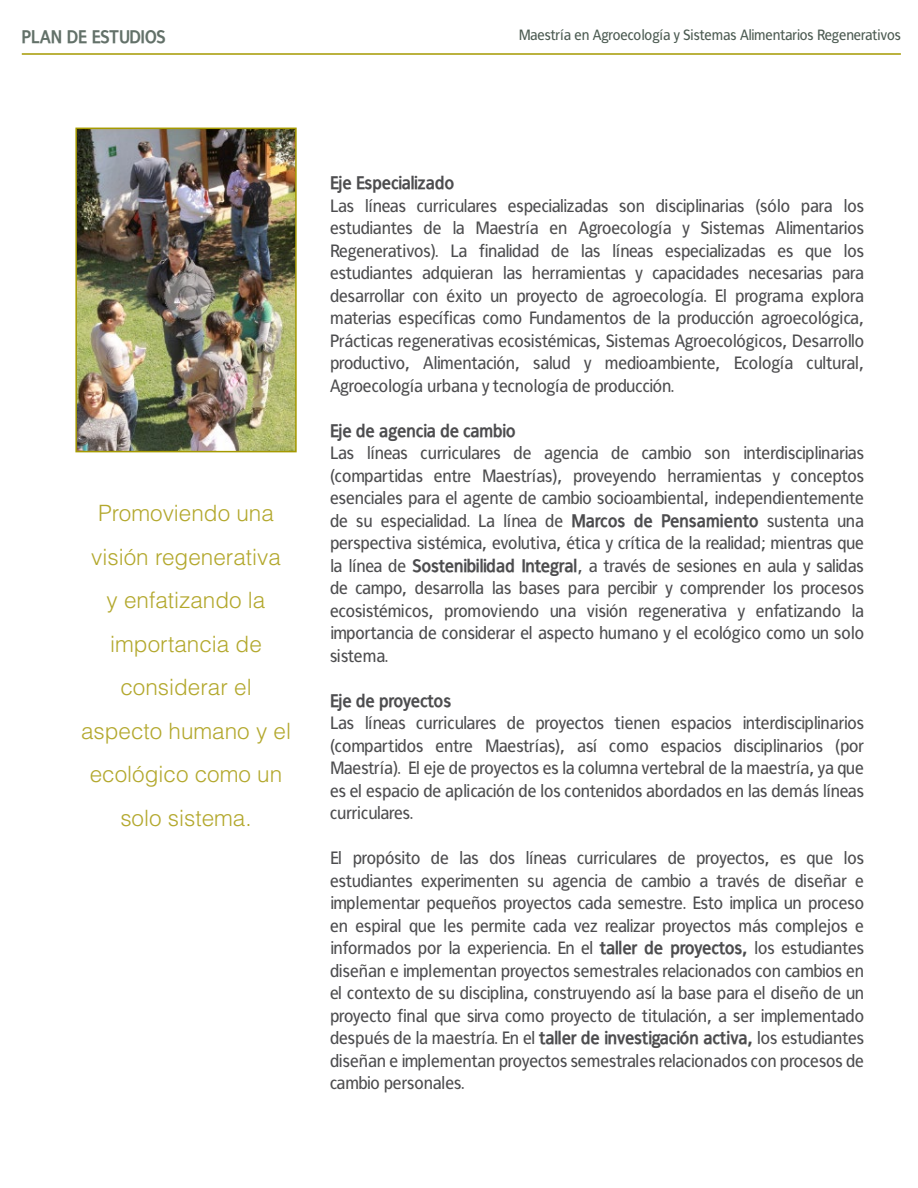
<style>
.page{position:relative;width:918px;height:1188px;background:#fff}
.page>*{position:absolute;margin:0;border:0;box-sizing:border-box;transform-origin:0 0}
.t1{font:300 22.5px/43.5px "Helvetica LT Std";color:#b3a82d;text-align:center}
.t2{font:18px/22.5px "Francophil Sans";color:#4d4d4f;text-align:justify}
.t3{font:700 18px "Francophil Sans";color:#4d4d4f}
.t4{font:700 18px "Francophil Sans";letter-spacing:-.02em;color:#4d4d4f}
.t5{font:700 18px "Francophil Sans";color:#637169}
.t6{font:15px "Francophil Sans";color:#4c5b52}
.s1{font-weight:700}
</style>
<div class="page">
<hr style="left:22px;top:53px;width:879px;height:2px;background:#a59a00">
<img style="left:78px;top:131px;width:216px;height:318px">
<div style="left:75px;top:128px;width:222px;height:324px;border:2px solid #a59a00"></div>
<p class="t5" style="left:22px;top:26px;width:146px">PLAN DE ESTUDIOS</p>
<p class="t6" style="left:519px;top:26px;width:384px">Maestría en Agroecología y Sistemas Alimentarios Regenerativos</p>
<p class="t1" style="left:81px;top:491px;width:212px">Promoviendo una visión regenerativa<br>y enfatizando la importancia de considerar el aspecto humano y el ecológico como un solo sistema.</p>
<p class="t4" style="left:330px;top:173px;width:126px">Eje Especializado</p>
<p class="t2" style="left:330px;top:194px;width:536px">Las líneas curriculares especializadas son disciplinarias (sólo para los estudiantes de la Maestría en Agroecología y Sistemas Alimentarios Regenerativos). La finalidad de las líneas especializadas es que los estudiantes adquieran las herramientas y capacidades necesarias para desarrollar con éxito un proyecto de agroecología. El programa explora materias específicas como Fundamentos de la producción agroecológica, Prácticas regenerativas ecosistémicas, Sistemas Agroecológicos, Desarrollo productivo, Alimentación, salud y medioambiente, Ecología cultural, Agroecología urbana y tecnología de producción.</p>
<p class="t3" style="left:330px;top:420px;width:187px">Eje de agencia de cambio</p>
<p class="t2" style="left:330px;top:442px;width:536px">Las líneas curriculares de agencia de cambio son interdisciplinarias (compartidas entre Maestrías), proveyendo herramientas y conceptos esenciales para el agente de cambio socioambiental, independientemente de su especialidad. La línea de <span class="s1">Marcos de Pensamiento</span> sustenta una perspectiva sistémica, evolutiva, ética y crítica de la realidad; mientras que la línea de <span class="s1">Sostenibilidad Integral</span>, a través de sesiones en aula y salidas de campo, desarrolla las bases para percibir y comprender los procesos ecosistémicos, promoviendo una visión regenerativa y enfatizando la importancia de considerar el aspecto humano y el ecológico como un solo sistema.</p>
<p class="t3" style="left:330px;top:690px;width:123px">Eje de proyectos</p>
<p class="t2" style="left:330px;top:712px;width:536px">Las líneas curriculares de proyectos tienen espacios interdisciplinarios (compartidos entre Maestrías), así como espacios disciplinarios (por Maestría). El eje de proyectos es la columna vertebral de la maestría, ya que es el espacio de aplicación de los contenidos abordados en las demás líneas curriculares.</p>
<p class="t2" style="left:330px;top:847px;width:536px">El propósito de las dos líneas curriculares de proyectos, es que los estudiantes experimenten su agencia de cambio a través de diseñar e implementar pequeños proyectos cada semestre. Esto implica un proceso en espiral que les permite cada vez realizar proyectos más complejos e informados por la experiencia. En el <span class="s1">taller de proyectos,</span> los estudiantes diseñan e implementan proyectos semestrales relacionados con cambios en el contexto de su disciplina, construyendo así la base para el diseño de un proyecto final que sirva como proyecto de titulación, a ser implementado después de la maestría. En el <span class="s1">taller de investigación activa,</span> los estudiantes diseñan e implementan proyectos semestrales relacionados con procesos de cambio personales.</p>
</div>
